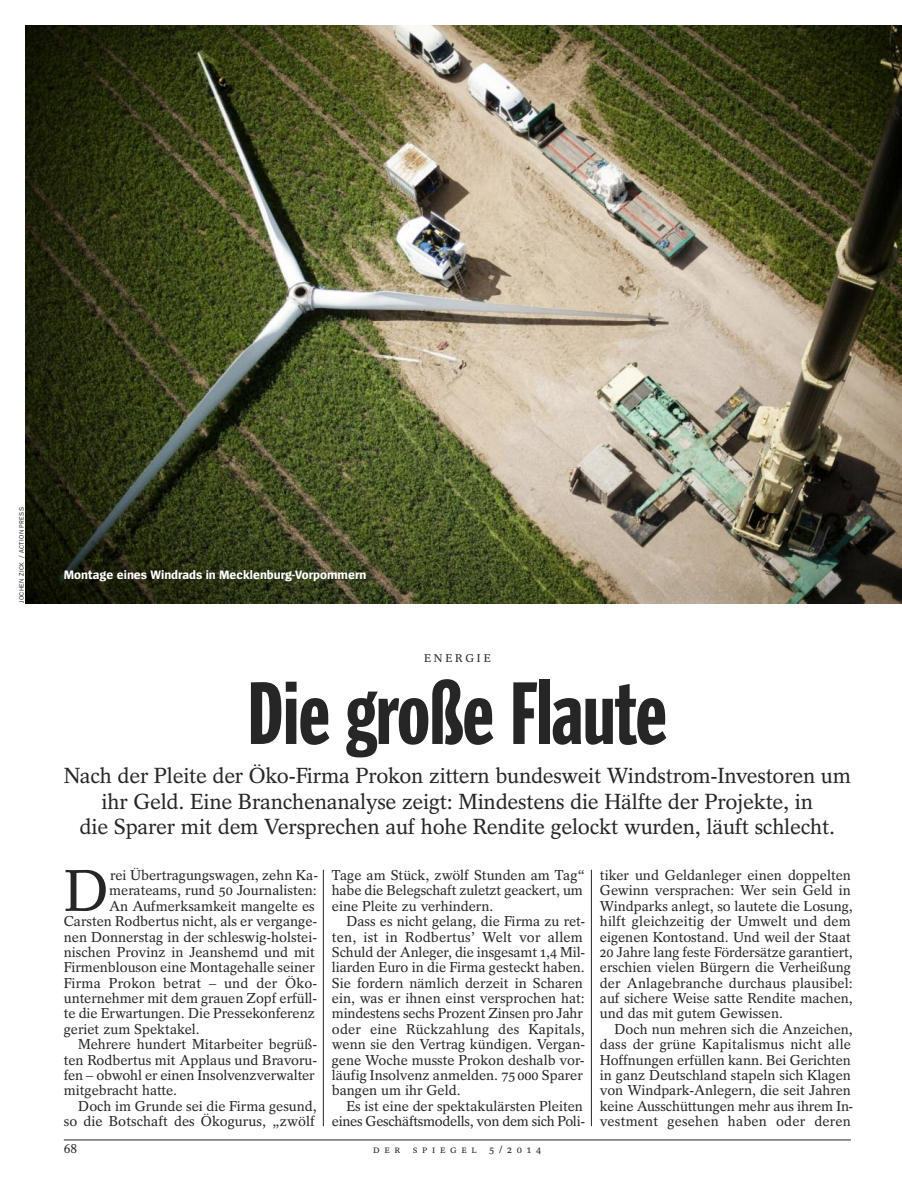
<style>
.page{position:relative;width:902px;height:1191px;background:#fff}
.page>*{position:absolute;margin:0;border:0;box-sizing:border-box;transform-origin:0 0}
.t1{font:90px "Spiegel Headline";letter-spacing:-.01em;color:#272627}
.t2{font:58.35px "Spiegel Serif";color:#272627}
.t3{font:21.75px/25.5px "Spiegel Serif";letter-spacing:-.01em;color:#272627;text-align:center}
.t4{font:14.25px/15.5px "Spiegel Serif";color:#272627}
.t5{font:14.25px/15.3px "Spiegel Serif";letter-spacing:-.02em;color:#272627;text-align:right}
.t6{font:13.5px "Spiegel Serif";color:#272627}
.t7{font:700 12.75px "Spiegel Sans";color:#fff}
.t8{font:11.25px "Spiegel Serif";letter-spacing:.25em;color:#272627}
.t9{font:10.5px "Spiegel Serif";color:#272627}
.t10{font:6.75px "Spiegel Sans";letter-spacing:.05em;color:#272627}
</style>
<div class="page">
<hr style="left:323px;top:869px;width:1px;height:257px;background:#272627">
<hr style="left:591px;top:869px;width:1px;height:257px;background:#272627">
<hr style="left:64px;top:1139px;width:786px;height:1px;background:#272627">
<img style="left:26px;top:26px;width:875px;height:577px">
<p class="t10" style="left:19px;top:603px;width:98px;rotate:-90deg">JOCHEN ZICK / ACTION PRESS</p>
<p class="t7" style="left:64px;top:570px;width:304px">Montage eines Windrads in Mecklenburg-Vorpommern</p>
<p class="t8" style="left:424px;top:654px;width:68px">ENERGIE</p>
<h1 class="t1" style="left:247px;top:680px;width:421px">Die große Flaute</h1>
<p class="t3" style="left:64px;top:765px;width:788px">Nach der Pleite der Öko-Firma Prokon zittern bundesweit Windstrom-Investoren um ihr Geld. Eine Branchenanalyse zeigt: Mindestens die Hälfte der Projekte, in<br>die Sparer mit dem Versprechen auf hohe Rendite gelockt wurden, läuft schlecht.</p>
<h2 class="t2" style="left:64px;top:870px;width:47px">D</h2>
<p class="t4" style="left:110px;top:869px;width:209px">rei Übertragungswagen, zehn Ka-</p>
<p class="t4" style="left:109px;top:884px;width:209px">merateams, rund 50 Journalisten:</p>
<p class="t4" style="left:109px;top:899px;width:207px">An Aufmerksamkeit mangelte es</p>
<p class="t4" style="left:64px;top:915px;width:255px">Carsten Rodbertus nicht, als er vergange-</p>
<p class="t4" style="left:64px;top:930px;width:255px">nen Donnerstag in der schleswig-holstei-</p>
<p class="t4" style="left:64px;top:945px;width:252px">nischen Provinz in Jeanshemd und mit</p>
<p class="t4" style="left:64px;top:961px;width:252px">Firmenblouson eine Montagehalle seiner</p>
<p class="t4" style="left:64px;top:976px;width:255px">Firma Prokon betrat – und der Öko-</p>
<p class="t4" style="left:64px;top:992px;width:255px">unternehmer mit dem grauen Zopf erfüll-</p>
<p class="t4" style="left:64px;top:1007px;width:252px">te die Erwartungen. Die Pressekonferenz</p>
<p class="t4" style="left:64px;top:1022px;width:137px">geriet zum Spektakel.</p>
<p class="t4" style="left:78px;top:1038px;width:240px">Mehrere hundert Mitarbeiter begrüß-</p>
<p class="t4" style="left:64px;top:1053px;width:255px">ten Rodbertus mit Applaus und Bravoru-</p>
<p class="t4" style="left:64px;top:1068px;width:252px">fen – obwohl er einen Insolvenzverwalter</p>
<p class="t4" style="left:64px;top:1084px;width:115px">mitgebracht hatte.</p>
<p class="t4" style="left:78px;top:1099px;width:240px">Doch im Grunde sei die Firma gesund,</p>
<p class="t4" style="left:64px;top:1115px;width:252px">so die Botschaft des Ökogurus, „zwölf</p>
<p class="t4" style="left:332px;top:869px;width:255px">Tage am Stück, zwölf Stunden am Tag“ habe die Belegschaft zuletzt geackert, um eine Pleite zu verhindern.</p>
<p class="t4" style="left:332px;top:915px;width:255px;text-indent:14px">Dass es nicht gelang, die Firma zu ret&shy;ten, ist in Rodbertus’ Welt vor allem Schuld der Anleger, die insgesamt 1,4 Mil&shy;liarden Euro in die Firma gesteckt haben.<br>Sie fordern nämlich derzeit in Scharen ein, was er ihnen einst versprochen hat: mindestens sechs Prozent Zinsen pro Jahr oder eine Rückzahlung des Kapitals, wenn sie den Vertrag kündigen. Vergan&shy;gene Woche musste Prokon deshalb vor&shy;läufig Insolvenz anmelden. 75000 Sparer bangen um ihr Geld.</p>
<p class="t5" style="left:332px;top:1099px;width:255px">Es ist eine der spektakulärsten Pleiten eines Geschäftsmodells, von dem sich Poli-</p>
<p class="t6" style="left:64px;top:1143px;width:15px">68</p>
<p class="t9" style="left:373px;top:1145px;width:170px">DER SPIEGEL 5/2014</p>
<p class="t4" style="left:600px;top:869px;width:254px">tiker und Geldanleger einen doppelten Gewinn versprachen: Wer sein Geld in Windparks anlegt, so lautete die Losung, hilft gleichzeitig der Umwelt und dem eigenen Kontostand. Und weil der Staat 20 Jahre lang feste Fördersätze garantiert, erschien vielen Bürgern die Verheißung der Anlagebranche durchaus plausibel: auf sichere Weise satte Rendite machen, und das mit gutem Gewissen.</p>
<p class="t4" style="left:600px;top:1022px;width:255px;text-indent:14px">Doch nun mehren sich die Anzeichen, dass der grüne Kapitalismus nicht alle Hoffnungen erfüllen kann. Bei Gerichten in ganz Deutschland stapeln sich Klagen von Windpark-Anlegern, die seit Jahren keine Ausschüttungen mehr aus ihrem In&shy;vestment gesehen haben oder deren</p>
</div>
